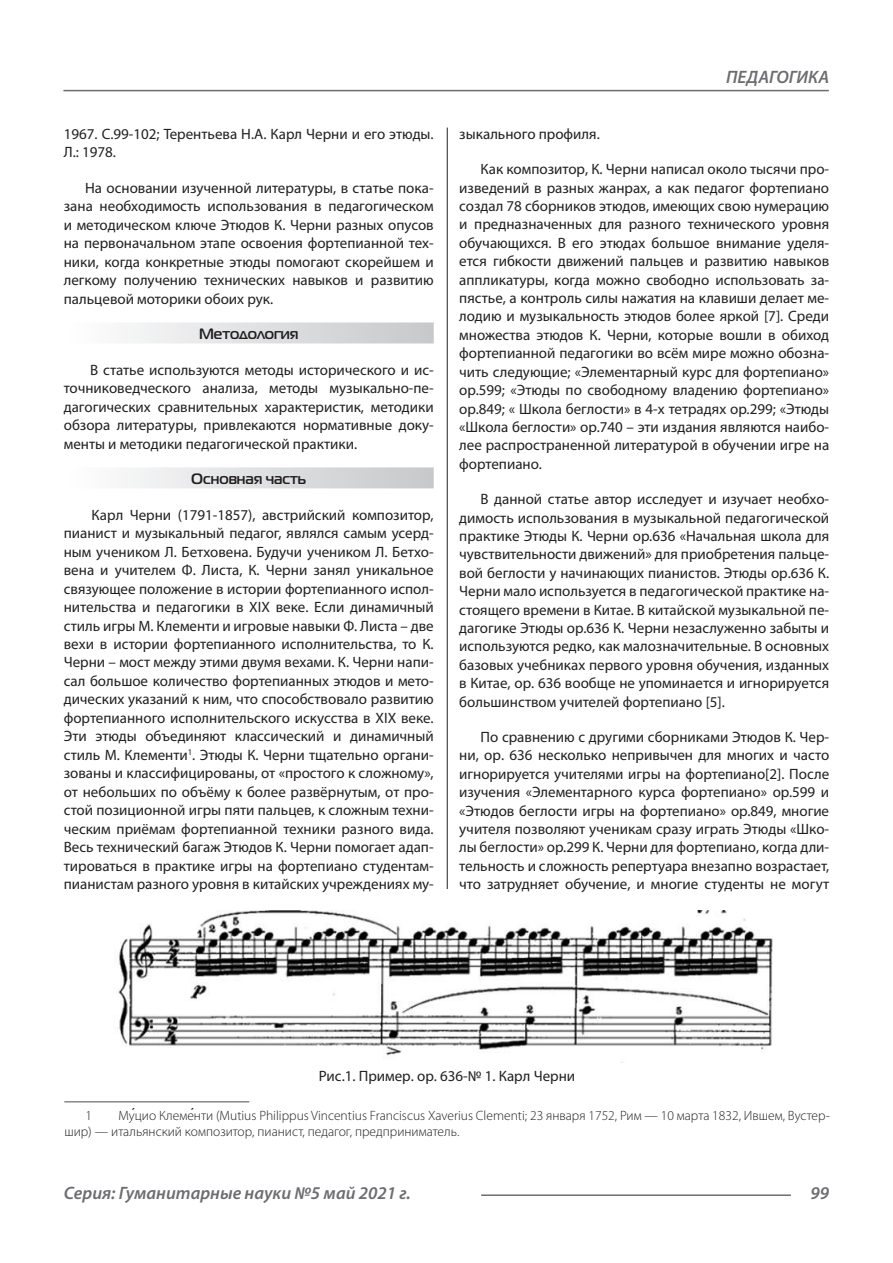
<style>
.page{position:relative;width:893px;height:1263px;background:#fff}
.page>*{position:absolute;margin:0;border:0;box-sizing:border-box;transform-origin:0 0}
.t1{font:italic 600 18px "Myriad Pro";color:#6c6d70}
.Статья_текст{font:15px/18.5px "Myriad Pro";color:#231f20;text-align:justify}
.Рисунок_в_статье{font:15px "Myriad Pro";color:#231f20}
.Статья_подзаголовок{font:700 15px "Magistral C";color:#231f20}
.Сноска{font:300 13.5px/16.2px "Myriad Pro";color:#231f20}
.s1{font-family:"Arial";font-weight:400}
</style>
<div class="page">
<hr style="left:447px;top:128px;width:1px;height:1007px;background:#231f20">
<hr style="left:63px;top:90px;width:766px;height:1px;background:#6c6d70">
<hr style="left:481px;top:1194px;width:310px;height:2px;background:#6c6d70">
<div style="left:440px;top:889px;width:12px;height:199px;background:#fff"></div>
<div style="left:64px;top:322px;width:370px;height:21px;background:linear-gradient(to right,#fefeff,#c6c8ca)"></div>
<div style="left:64px;top:467px;width:370px;height:21px;background:linear-gradient(to right,#fefeff,#c6c8ca)"></div>
<div style="left:442px;top:1080px;width:10px;height:84px;background:#fff"></div>
<hr style="left:64px;top:1101px;width:185px;height:1px;background:#4b4c4d">
<img style="left:117px;top:911px;width:656px;height:152px">
<p class="Статья_текст" style="left:64px;top:124px;width:371px">1967. С.99-102; Терентьева Н.А. Карл Черни и его этюды.<br>Л.: 1978.</p>
<p class="Статья_текст" style="left:64px;top:178px;width:371px;text-indent:21px">На основании изученной литературы, в статье пока&shy;зана необходимость использования в педагогическом и методическом ключе Этюдов К. Черни разных опусов на первоначальном этапе освоения фортепианной тех&shy;ники, когда конкретные этюды помогают скорейшем и легкому получению технических навыков и развитию пальцевой моторики обоих рук.</p>
<p class="Статья_подзаголовок" style="left:199px;top:325px;width:101px">Методология</p>
<p class="Статья_текст" style="left:64px;top:360px;width:371px;text-indent:26px">В статье используются методы исторического и ис&shy;точниковедческого анализа, методы музыкально-пе&shy;дагогических сравнительных характеристик, методики обзора литературы, привлекаются нормативные доку&shy;менты и методики педагогической практики.</p>
<p class="Статья_подзаголовок" style="left:191px;top:470px;width:116px">Основная часть</p>
<p class="Статья_текст" style="left:64px;top:505px;width:371px;text-indent:28px">Карл Черни (1791-1857), австрийский композитор, пианист и музыкальный педагог, являлся самым усерд&shy;ным учеником Л. Бетховена. Будучи учеником Л. Бетхо&shy;вена и учителем Ф. Листа, К. Черни занял уникальное связующее положение в истории фортепианного испол&shy;нительства и педагогики в XIX веке. Если динамичный стиль игры М. Клементи и игровые навыки Ф. Листа – две вехи в истории фортепианного исполнительства, то К.<br>Черни – мост между этими двумя вехами. К. Черни напи&shy;сал большое количество фортепианных этюдов и мето&shy;дических указаний к ним, что способствовало развитию фортепианного исполнительского искусства в XIX веке.<br>Эти этюды объединяют классический и динамичный стиль М. Клементи<sup>1</sup>. Этюды К. Черни тщательно органи&shy;зованы и классифицированы, от «простого к сложному», от небольших по объёму к более развёрнутым, от про&shy;стой позиционной игры пяти пальцев, к сложным техни&shy;ческим приёмам фортепианной техники разного вида.<br>Весь технический багаж Этюдов К. Черни помогает адап&shy;тироваться в практике игры на фортепиано студентам&shy;пианистам разного уровня в китайских учреждениях му-</p>
<p class="t1" style="left:726px;top:66px;width:104px">ПЕДАГОГИКА</p>
<p class="Статья_текст" style="left:459px;top:124px;width:142px">зыкального профиля.</p>
<p class="Статья_текст" style="left:459px;top:160px;width:371px;text-indent:21px">Как композитор, К. Черни написал около тысячи про&shy;изведений в разных жанрах, а как педагог фортепиано создал 78 сборников этюдов, имеющих свою нумерацию и предназначенных для разного технического уровня обучающихся. В его этюдах большое внимание уделя&shy;ется гибкости движений пальцев и развитию навыков аппликатуры, когда можно свободно использовать за&shy;пястье, а контроль силы нажатия на клавиши делает ме&shy;лодию и музыкальность этюдов более яркой [7]. Среди множества этюдов К. Черни, которые вошли в обиход фортепианной педагогики во всём мире можно обозна&shy;чить следующие; «Элементарный курс для фортепиано» оp.599; «Этюды по свободному владению фортепиано» оp.849; « Школа беглости» в 4-х тетрадях оp.299; «Этюды «Школа беглости» оp.740 – эти издания являются наибо&shy;лее распространенной литературой в обучении игре на фортепиано.</p>
<p class="Статья_текст" style="left:459px;top:490px;width:371px;text-indent:21px">В данной статье автор исследует и изучает необхо&shy;димость использования в музыкальной педагогической практике Этюды К. Черни оp.636 «Начальная школа для чувствительности движений» для приобретения пальце&shy;вой беглости у начинающих пианистов. Этюды ор.636 К.<br>Черни мало используется в педагогической практике на&shy;стоящего времени в Китае. В китайской музыкальной пе&shy;дагогике Этюды оp.636 К. Черни незаслуженно забыты и используются редко, как малозначительные. В основных базовых учебниках первого уровня обучения, изданных в Китае, ор. 636 вообще не упоминается и игнорируется большинством учителей фортепиано [5].</p>
<p class="Статья_текст" style="left:459px;top:727px;width:371px;text-indent:21px">По сравнению с другими сборниками Этюдов К. Чер&shy;ни, ор. 636 несколько непривычен для многих и часто игнорируется учителями игры на фортепиано[2]. После изучения «Элементарного курса фортепиано» оp.599 и «Этюдов беглости игры на фортепиано» оp.849, многие учителя позволяют ученикам сразу играть Этюды «Шко&shy;лы беглости» оp.299 К. Черни для фортепиано, когда дли&shy;тельность и сложность репертуара внезапно возрастает, что затрудняет обучение, и многие студенты не могут</p>
<p class="Рисунок_в_статье" style="left:319px;top:1067px;width:258px">Рис.1. Пример. ор. 636-№ 1. Карл Черни</p>
<p class="Сноска" style="left:64px;top:1107px;width:767px;text-indent:54px">Му<span class="s1">́</span>цио Клеме<span class="s1">́</span>нти (Mutius Philippus Vincentius Franciscus Xaverius Clementi; 23 января 1752, Рим — 10 марта 1832, Ившем, Вустер&shy;шир) — итальянский композитор, пианист, педагог, предприниматель.</p>
<p class="Сноска" style="left:86px;top:1107px;width:8px">1</p>
<p class="t1" style="left:64px;top:1182px;width:349px">Серия: Гуманитарные науки №5 май 2021 г.</p>
<p class="t1" style="left:810px;top:1182px;width:20px">99</p>
</div>
